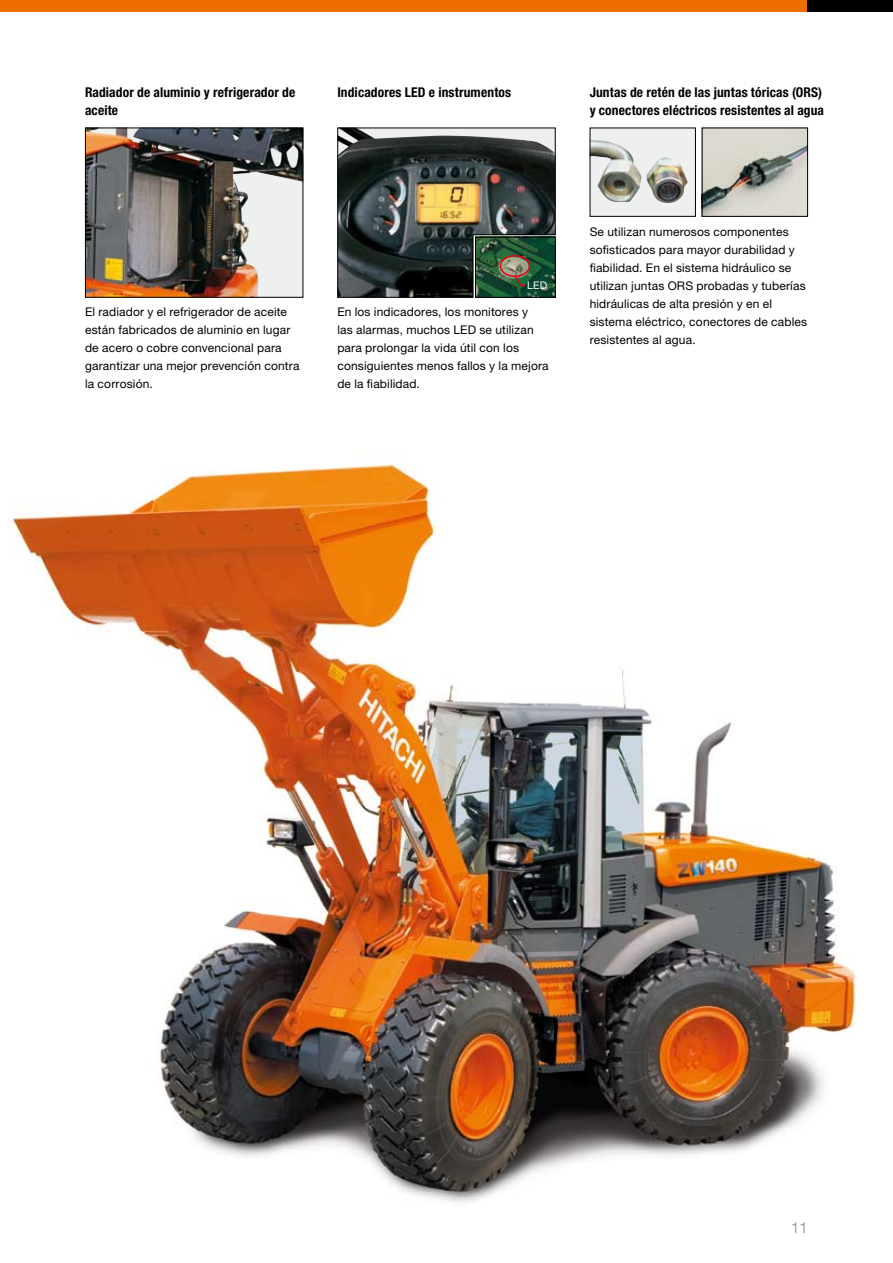
<style>
.page{position:relative;width:893px;height:1263px;background:#fff}
.page>*{position:absolute;margin:0;border:0;box-sizing:border-box;transform-origin:0 0}
.t1{font:15px "Helvetica Neue";color:#9f9fa0}
.t2{font:700 condensed 13.5px/18px "Helvetica Neue";letter-spacing:.01em;color:#000}
.t3{font:12px/18px "Helvetica Neue";letter-spacing:.015em;color:#000}
.t4{font:10.5px "Helvetica Neue";color:#fff}
</style>
<div class="page">
<img style="left:12px;top:451px;width:844px;height:751px">
<img style="left:87px;top:130px;width:214px;height:166px">
<div style="left:85px;top:128px;width:218px;height:170px;border:1px solid #000"></div>
<div style="left:590px;top:128px;width:105px;height:88px;background:#eeefef"></div>
<img style="left:592px;top:140px;width:96px;height:63px">
<div style="left:590px;top:128px;width:106px;height:89px;border:1px solid #000"></div>
<img style="left:704px;top:130px;width:102px;height:85px">
<div style="left:702px;top:128px;width:106px;height:89px;border:1px solid #000"></div>
<img style="left:337px;top:127px;width:219px;height:171px">
<div style="left:0;top:0;width:893px;height:11px;background:#ed6d00"></div>
<div style="left:808px;top:0;width:85px;height:11px;background:#000"></div>
<p class="t2" style="left:85px;top:83px;width:212px">Radiador de aluminio y refrigerador de aceite</p>
<p class="t2" style="left:337px;top:83px;width:175px">Indicadores LED e instrumentos</p>
<p class="t2" style="left:590px;top:83px;width:236px">Juntas de retén de las juntas tóricas (ORS) y conectores eléctricos resistentes al agua</p>
<p class="t3" style="left:85px;top:303px;width:216px">El radiador y el refrigerador de aceite están fabricados de aluminio en lugar de acero o cobre convencional para garantizar una mejor prevención contra la corrosión.</p>
<p class="t4" style="left:527px;top:279px;width:21px">LED</p>
<p class="t3" style="left:337px;top:303px;width:213px">En los indicadores, los monitores y<br>las alarmas, muchos LED se utilizan para prolongar la vida útil con los consiguientes menos fallos y la mejora de la fiabilidad.</p>
<p class="t3" style="left:590px;top:222px;width:219px">Se utilizan numerosos componentes sofisticados para mayor durabilidad y fiabilidad. En el sistema hidráulico se utilizan juntas ORS probadas y tuberías hidráulicas de alta presión y en el sistema eléctrico, conectores de cables resistentes al agua.</p>
<p class="t1" style="left:791px;top:1219px;width:18px">11</p>
</div>
